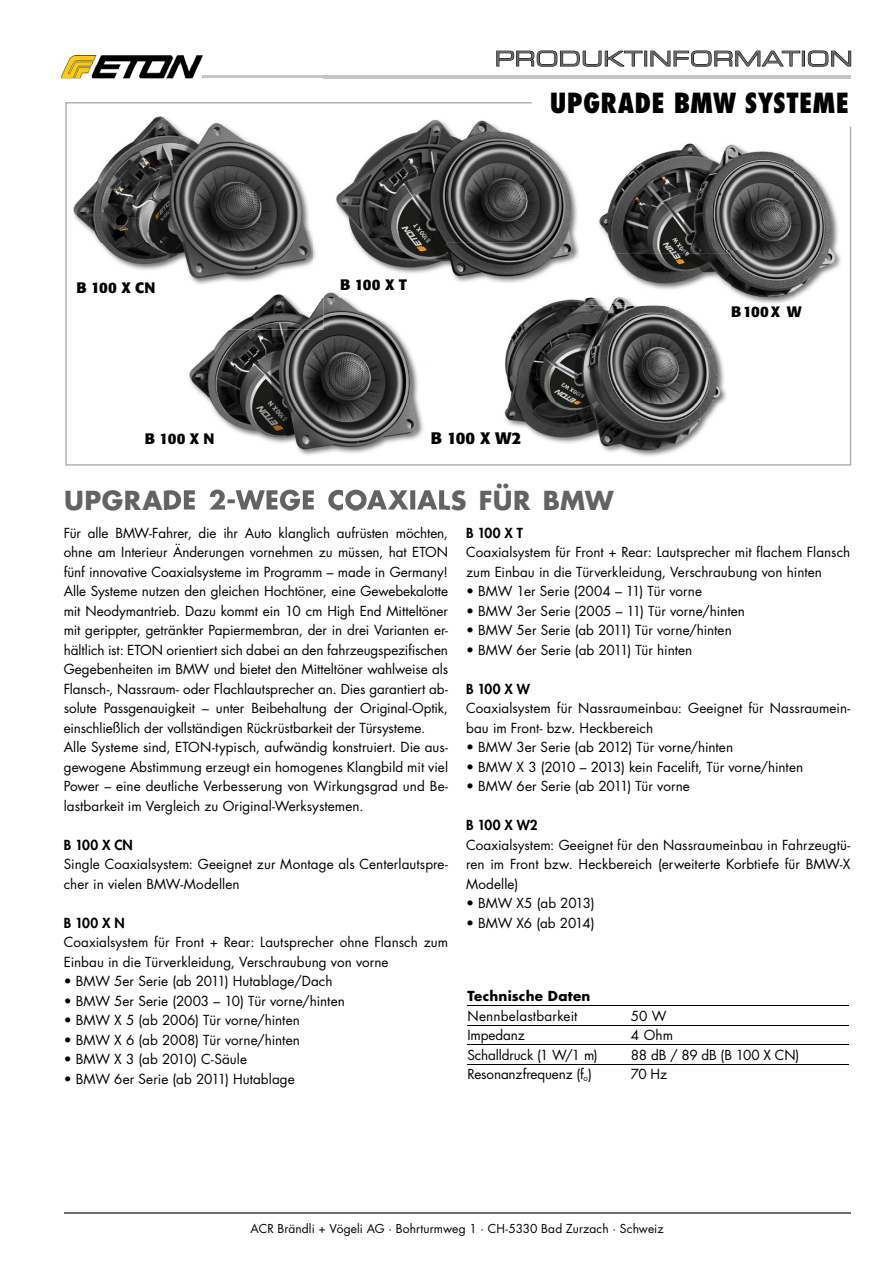
<style>
.page{position:relative;width:893px;height:1263px;background:#fff}
.page>*{position:absolute;margin:0;border:0;box-sizing:border-box;transform-origin:0 0}
.t1{font:800 condensed 27px "Futura";letter-spacing:.01em;color:#000}
.t2{font:700 25.5px "Futura";letter-spacing:.015em;color:#636362}
.t3{font:20.4px "Eurostile LT Std Ex 2";letter-spacing:.01em;color:#68676a}
.t4{font:700 16.5px "Formata";color:#000}
.t5{font:700 15px "Formata";letter-spacing:.015em;color:#000}
.t6{font:13.5px/19.5px "Futura";color:#000}
.t7{font:800 13.5px "Futura";color:#000}
.t8{font:13.5px "Futura";letter-spacing:-.02em;color:#000}
.t9{font:700 13.5px "Futura Std";letter-spacing:.015em;color:#000}
.t10{font:12px "Futura";letter-spacing:.005em;color:#000}
</style>
<div class="page">
<hr style="left:64px;top:1212px;width:786px;height:1px;background:#6f6f6e">
<hr style="left:203px;top:75px;width:647px;height:3px;background:#c5c6c6">
<img style="left:66px;top:56px;width:137px;height:9px">
<img style="left:61px;top:65px;width:142px;height:14px">
<img style="left:167px;top:489px;width:278px;height:20px">
<svg style="left:65px;top:102px;width:786px;height:364px"></svg>
<svg style="left:496px;top:50px;width:146px;height:17px"></svg>
<div style="left:644px;top:51px;width:3px;height:15px;border:1px solid #000"></div>
<svg style="left:650px;top:50px;width:150px;height:17px"></svg>
<div style="left:802px;top:51px;width:3px;height:15px;border:1px solid #000"></div>
<svg style="left:808px;top:50px;width:43px;height:17px"></svg>
<div style="left:532px;top:82px;width:347px;height:45px;background:#fff;border-radius:18px"></div>
<hr style="left:467px;top:1005px;width:382px;height:1px;background:#000">
<hr style="left:467px;top:1025px;width:382px;height:1px;background:#000">
<hr style="left:467px;top:1044px;width:382px;height:1px;background:#000">
<hr style="left:467px;top:1064px;width:382px;height:1px;background:#000">
<p class="t5" style="left:77px;top:278px;width:80px">B 100 X CN</p>
<p class="t5" style="left:145px;top:429px;width:71px">B 100 X N</p>
<h3 class="t3" style="left:495px;top:45px;width:359px">PRODUKTINFORMATION</h3>
<h1 class="t1" style="left:550px;top:85px;width:301px">UPGRADE BMW SYSTEME</h1>
<p class="t5" style="left:340px;top:275px;width:68px">B 100 X T</p>
<p class="t4" style="left:431px;top:427px;width:92px">B 100 X W2</p>
<p class="t5" style="left:731px;top:303px;width:72px">B 100 X W</p>
<h2 class="t2" style="left:64px;top:482px;width:551px">UPGRADE 2-WEGE COAXIALS FÜR BMW</h2>
<p class="t6" style="left:64px;top:523px;width:386px">Für alle BMW-Fahrer, die ihr Auto klanglich aufrüsten möchten, ohne am Interieur Änderungen vornehmen zu müssen, hat ETON fünf innovative Coaxialsysteme im Programm – made in Germany!<br>Alle Systeme nutzen den gleichen Hochtöner, eine Gewebekalotte mit Neodymantrieb. Dazu kommt ein 10 cm High End Mitteltöner mit gerippter, getränkter Papiermembran, der in drei Varianten er&shy;hältlich ist: ETON orientiert sich dabei an den fahrzeugspezifischen Gegebenheiten im BMW und bietet den Mitteltöner wahlweise als Flansch-, Nassraum- oder Flachlautsprecher an. Dies garantiert ab&shy;solute Passgenauigkeit – unter Beibehaltung der Original-Optik, einschließlich der vollständigen Rückrüstbarkeit der Türsysteme.<br>Alle Systeme sind, ETON-typisch, aufwändig konstruiert. Die aus&shy;gewogene Abstimmung erzeugt ein homogenes Klangbild mit viel Power – eine deutliche Verbesserung von Wirkungsgrad und Be&shy;lastbarkeit im Vergleich zu Original-Werksystemen.</p>
<p class="t7" style="left:64px;top:836px;width:71px">B 100 X CN</p>
<p class="t6" style="left:64px;top:854px;width:386px">Single Coaxialsystem: Geeignet zur Montage als Centerlautspre&shy;cher in vielen BMW-Modellen</p>
<p class="t7" style="left:64px;top:914px;width:62px">B 100 X N</p>
<p class="t6" style="left:64px;top:932px;width:386px">Coaxialsystem für Front + Rear: Lautsprecher ohne Flansch zum<br>Einbau in die Türverkleidung, Verschraubung von vorne</p>
<p class="t6" style="left:64px;top:971px;width:270px">• BMW 5er Serie (ab 2011) Hutablage/Dach</p>
<p class="t6" style="left:64px;top:991px;width:283px">• BMW 5er Serie (2003 – 10) Tür vorne/hinten</p>
<p class="t6" style="left:64px;top:1010px;width:238px">• BMW X 5 (ab 2006) Tür vorne/hinten</p>
<p class="t6" style="left:64px;top:1030px;width:238px">• BMW X 6 (ab 2008) Tür vorne/hinten</p>
<p class="t6" style="left:64px;top:1049px;width:185px">• BMW X 3 (ab 2010) C-Säule</p>
<p class="t6" style="left:64px;top:1069px;width:233px">• BMW 6er Serie (ab 2011) Hutablage</p>
<p class="t7" style="left:466px;top:524px;width:58px">B 100 X T</p>
<p class="t6" style="left:466px;top:542px;width:386px">Coaxialsystem für Front + Rear: Lautsprecher mit flachem Flansch zum Einbau in die Türverkleidung, Verschraubung von hinten</p>
<p class="t6" style="left:466px;top:581px;width:237px">• BMW 1er Serie (2004 – 11) Tür vorne</p>
<p class="t6" style="left:466px;top:601px;width:280px">• BMW 3er Serie (2005 – 11) Tür vorne/hinten</p>
<p class="t6" style="left:466px;top:620px;width:267px">• BMW 5er Serie (ab 2011) Tür vorne/hinten</p>
<p class="t6" style="left:466px;top:640px;width:228px">• BMW 6er Serie (ab 2011) Tür hinten</p>
<p class="t7" style="left:466px;top:680px;width:65px">B 100 X W</p>
<p class="t6" style="left:466px;top:698px;width:386px">Coaxialsystem für Nassraumeinbau: Geeignet für Nassraumein&shy;bau im Front- bzw. Heckbereich</p>
<p class="t6" style="left:466px;top:737px;width:269px">• BMW 3er Serie (ab 2012) Tür vorne/hinten</p>
<p class="t6" style="left:466px;top:757px;width:339px">• BMW X 3 (2010 – 2013) kein Facelift, Tür vorne/hinten</p>
<p class="t6" style="left:466px;top:776px;width:225px">• BMW 6er Serie (ab 2011) Tür vorne</p>
<p class="t7" style="left:466px;top:816px;width:73px">B 100 X W2</p>
<p class="t6" style="left:466px;top:835px;width:386px;text-align:justify">Coaxialsystem: Geeignet für den Nassraumeinbau in Fahrzeugtü&shy;ren im Front bzw. Heckbereich (erweiterte Korbtiefe für BMW-X Modelle)</p>
<p class="t8" style="left:466px;top:894px;width:130px">• BMW X5 (ab 2013)</p>
<p class="t8" style="left:466px;top:913px;width:130px">• BMW X6 (ab 2014)</p>
<p class="t9" style="left:467px;top:987px;width:125px">Technische Daten</p>
<p class="t6" style="left:467px;top:1006px;width:112px">Nennbelastbarkeit</p>
<p class="t6" style="left:631px;top:1006px;width:37px">50 W</p>
<p class="t6" style="left:467px;top:1025px;width:59px">Impedanz</p>
<p class="t6" style="left:631px;top:1025px;width:44px">4 Ohm</p>
<p class="t6" style="left:467px;top:1045px;width:132px">Schalldruck (1 W/1 m)</p>
<p class="t6" style="left:631px;top:1045px;width:170px">88 dB / 89 dB (B 100 X CN)</p>
<p class="t6" style="left:467px;top:1064px;width:126px">Resonanzfrequenz (f<sub>o</sub>)</p>
<p class="t6" style="left:631px;top:1064px;width:38px">70 Hz</p>
<p class="t10" style="left:251px;top:1220px;width:415px">ACR Brändli + Vögeli AG · Bohrturmweg 1 · CH-5330 Bad Zurzach · Schweiz</p>
</div>
